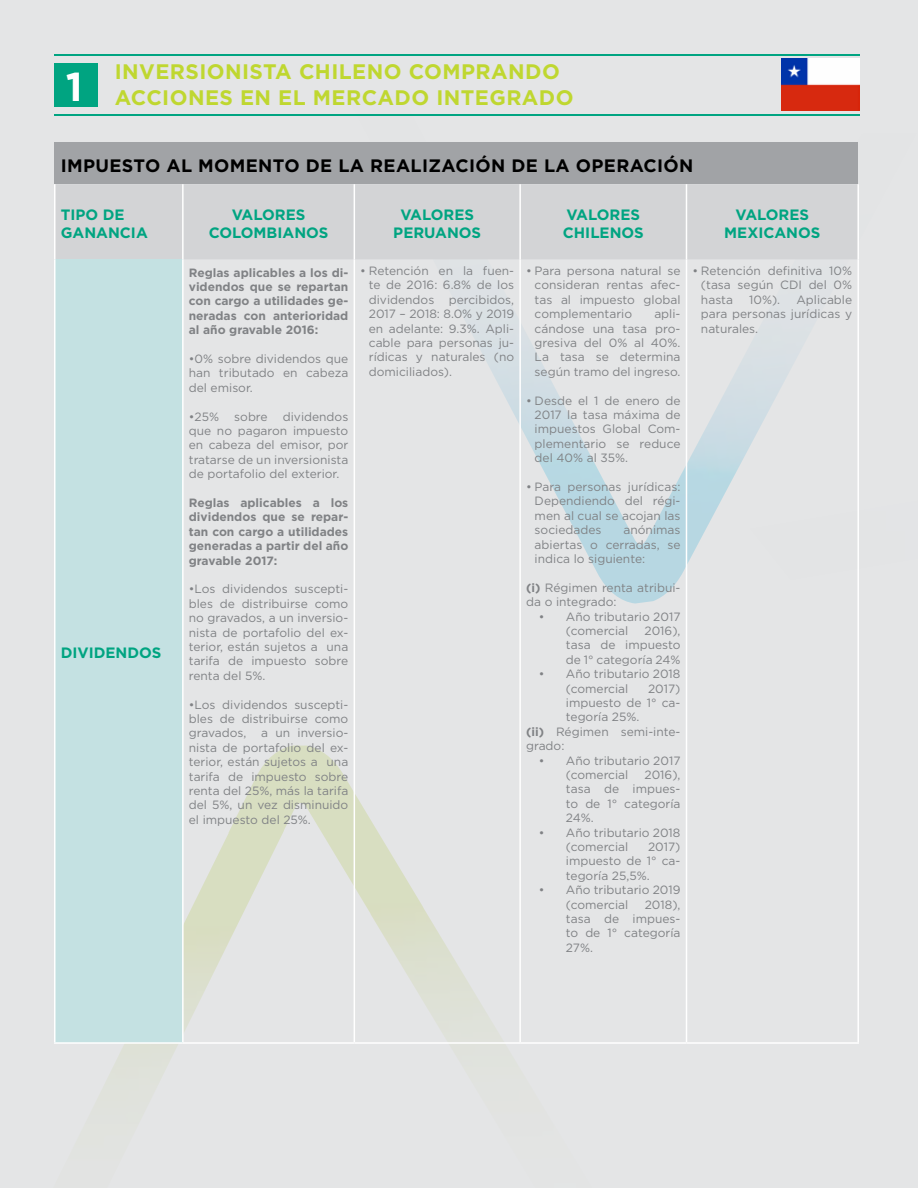
<style>
.page{position:relative;width:918px;height:1188px;background:#e4e5e6}
.page>*{position:absolute;margin:0;border:0;box-sizing:border-box;transform-origin:0 0}
.t1{font:700 21px/25.2px "Gotham";letter-spacing:.02em;color:#bfd730}
.t2{font:700 18px "Gotham";letter-spacing:.02em;color:#000}
.t3{font:700 15px/18px "Gotham";color:#00a481}
.t4{font:12px/14.4px "Gotham";color:#808285;text-align:justify}
.t5{font:700 12px/14.4px "Gotham";color:#808285;text-align:justify}
.s1{font-weight:700}
</style>
<div class="page">
<img style="left:97px;top:746px;width:404px;height:355px">
<img style="left:353px;top:260px;width:446px;height:344px">
<div style="left:55px;top:142px;width:803px;height:42px;background:#a1a3a6"></div>
<div style="left:56px;top:184px;width:801px;height:75px;background:#d3d4d6"></div>
<div style="left:55px;top:259px;width:128px;height:784px;background:#c4e1e2"></div>
<hr style="left:519px;top:259px;width:2px;height:783px;background:#fff">
<hr style="left:686px;top:259px;width:1px;height:783px;background:#fff">
<hr style="left:857px;top:259px;width:2px;height:783px;background:#fff">
<hr style="left:54px;top:1042px;width:129px;height:2px;background:#fff">
<hr style="left:183px;top:1042px;width:171px;height:2px;background:#fff">
<hr style="left:354px;top:1042px;width:166px;height:2px;background:#fff">
<hr style="left:520px;top:1042px;width:166px;height:2px;background:#fff">
<hr style="left:686px;top:1042px;width:173px;height:2px;background:#fff">
<hr style="left:54px;top:259px;width:2px;height:783px;background:#fff">
<hr style="left:182px;top:259px;width:2px;height:783px;background:#fff">
<hr style="left:354px;top:259px;width:1px;height:783px;background:#fff">
<hr style="left:54px;top:184px;width:2px;height:75px;background:#fff">
<hr style="left:182px;top:184px;width:2px;height:75px;background:#fff">
<hr style="left:354px;top:184px;width:1px;height:75px;background:#fff">
<hr style="left:519px;top:184px;width:2px;height:75px;background:#fff">
<hr style="left:686px;top:184px;width:1px;height:75px;background:#fff">
<hr style="left:857px;top:184px;width:2px;height:75px;background:#fff">
<hr style="left:54px;top:114px;width:806px;height:2px;background:#00a481">
<hr style="left:54px;top:54px;width:806px;height:2px;background:#00a481">
<div style="left:54px;top:63px;width:43px;height:44px;background:#00a481"></div>
<img style="left:781px;top:59px;width:79px;height:52px">
<h1 class="t1" style="left:66px;top:59px;width:509px;text-indent:49px">INVERSIONISTA CH ILENO COMPRANDO<br><sup>1</sup> ACCIONES EN EL MERCADO INTEGRADO</h1>
<h2 class="t2" style="left:61px;top:155px;width:154px">Impuesto al mom</h2>
<h2 class="t2" style="left:246px;top:155px;width:27px">ento</h2>
<h2 class="t2" style="left:306px;top:155px;width:150px">de la realización</h2>
<h2 class="t2" style="left:511px;top:155px;width:119px">de la operación</h2>
<p class="t3" style="left:61px;top:205px;width:65px">Ti po de<br>Ganancia</p>
<p class="t3" style="left:232px;top:205px;width:22px">Valor</p>
<p class="t3" style="left:286px;top:205px;width:21px">es</p>
<p class="t3" style="left:400px;top:205px;width:22px">Valor</p>
<p class="t3" style="left:454px;top:205px;width:21px">es</p>
<p class="t3" style="left:393px;top:223px;width:33px">Peruano</p>
<p class="t3" style="left:472px;top:223px;width:11px">s</p>
<p class="t3" style="left:563px;top:205px;width:82px;text-align:right">es<br>Chilenos</p>
<p class="t3" style="left:736px;top:205px;width:22px">Valor</p>
<p class="t3" style="left:789px;top:205px;width:21px">es</p>
<p class="t3" style="left:567px;top:205px;width:22px">Valor</p>
<p class="t3" style="left:209px;top:223px;width:23px">Colombiano</p>
<p class="t3" style="left:319px;top:223px;width:11px">s</p>
<p class="t3" style="left:724px;top:223px;width:46px">Mexicano</p>
<p class="t3" style="left:811px;top:223px;width:11px">s</p>
<p class="t3" style="left:61px;top:644px;width:9px">Divi</p>
<p class="t3" style="left:94px;top:644px;width:69px">den dos</p>
<p class="t5" style="left:189px;top:265px;width:161px">Reglas aplicables a los di&shy;videndos que se repartan con cargo a utilidades ge&shy;neradas con anterioridad al año gravable 2016:</p>
<p class="t4" style="left:189px;top:351px;width:161px">•0% sobre dividendos que han tributado en cabeza del emisor.</p>
<p class="t4" style="left:189px;top:409px;width:32px">•25%</p>
<p class="t4" style="left:234px;top:409px;width:35px">sobre</p>
<p class="t4" style="left:189px;top:409px;width:161px;text-indent:94px">dividendos que no pagaron impuesto en cabeza del emisor, por tratarse de un inversionista de portafolio del exterior.</p>
<p class="t5" style="left:189px;top:495px;width:161px">Reglas aplicables a los dividendos que se repar&shy;tan con cargo a utilidades generadas a partir del año gravable 2017:</p>
<p class="t4" style="left:189px;top:582px;width:161px">•Los dividendos suscepti&shy;bles de distribuirse como no gravados, a un inversio&shy;nista de portafolio del ex&shy;terior, están sujetos a una tarifa de impuesto sobre renta del 5%.</p>
<p class="t4" style="left:189px;top:697px;width:161px">•Los dividendos suscepti&shy;bles de distribuirse como gravados, a un inversio&shy;nista de portafolio del ex&shy;terior, están sujetos a una tarifa de impuesto sobre renta del 25%, más la tarifa del 5%, un vez disminuido el impuesto del 25%.</p>
<p class="t4" style="left:369px;top:263px;width:147px;text-indent:-9px">• Retención en la fuen&shy;te de 2016: 6.8% de los dividendos percibidos, 2017 – 2018: 8.0% y 2019 en adelante: 9.3%. Apli&shy;cable para personas ju&shy;rídicas y naturales (no domiciliados).</p>
<p class="t4" style="left:535px;top:263px;width:147px;text-indent:-9px">• Para persona natural se consideran rentas afec&shy;tas al impuesto global complementario</p>
<p class="t4" style="left:535px;top:306px;width:147px;text-indent:120px">apli&shy;cándose una tasa pro&shy;gresiva del 0% al 40%.<br>La tasa se determina según tramo del ingreso.</p>
<p class="t4" style="left:535px;top:393px;width:147px;text-indent:-9px">• Desde el 1 de enero de 2017 la tasa máxima de impuestos Global Com&shy;plementario se reduce del 40% al 35%.</p>
<p class="t4" style="left:535px;top:479px;width:147px;text-indent:-9px">• Para personas jurídicas:<br>Dependiendo del régi&shy;men al cual se acojan las sociedades</p>
<p class="t4" style="left:535px;top:522px;width:147px;text-indent:89px">anónimas abiertas o cerradas, se indica lo siguiente:</p>
<p class="t4" style="left:526px;top:580px;width:156px"><span class="s1">(i)</span> Régimen renta atribui&shy;da o integrado:</p>
<p class="t4" style="left:566px;top:609px;width:116px;text-indent:-27px">• Año tributario 2017 (comercial</p>
<p class="t4" style="left:566px;top:623px;width:116px;text-indent:79px">2016), tasa de impuesto de 1° categoría 24%</p>
<p class="t4" style="left:566px;top:666px;width:116px;text-indent:-27px">• Año tributario 2018 (comercial</p>
<p class="t4" style="left:648px;top:681px;width:34px">2017)</p>
<p class="t4" style="left:566px;top:695px;width:116px">impuesto de 1° ca-</p>
<p class="t4" style="left:566px;top:710px;width:75px">tegoría 25%.</p>
<p class="t4" style="left:526px;top:724px;width:156px"><span class="s1">(ii)</span> Régimen semi-inte-</p>
<p class="t4" style="left:526px;top:738px;width:40px">grado:</p>
<p class="t4" style="left:566px;top:753px;width:116px;text-indent:-27px">• Año tributario 2017 (comercial</p>
<p class="t4" style="left:566px;top:767px;width:116px;text-indent:79px">2016), tasa de impues&shy;to de 1° categoría 24%.</p>
<p class="t4" style="left:566px;top:825px;width:116px;text-indent:-27px">• Año tributario 2018 (comercial</p>
<p class="t4" style="left:566px;top:839px;width:116px;text-indent:82px">2017) impuesto de 1° ca&shy;tegoría 25,5%.</p>
<p class="t4" style="left:566px;top:882px;width:116px;text-indent:-27px">• Año tributario 2019 (comercial</p>
<p class="t4" style="left:566px;top:897px;width:116px;text-indent:79px">2018), tasa de impues&shy;to de 1° categoría 27%.</p>
<p class="t4" style="left:701px;top:263px;width:153px;text-indent:-9px">• Retención definitiva 10% (tasa según CDI del 0% hasta</p>
<p class="t4" style="left:701px;top:292px;width:153px;text-indent:95px">Aplicable para personas jurídicas y naturales.</p>
<p class="t4" style="left:749px;top:292px;width:33px">10%).</p>
</div>
